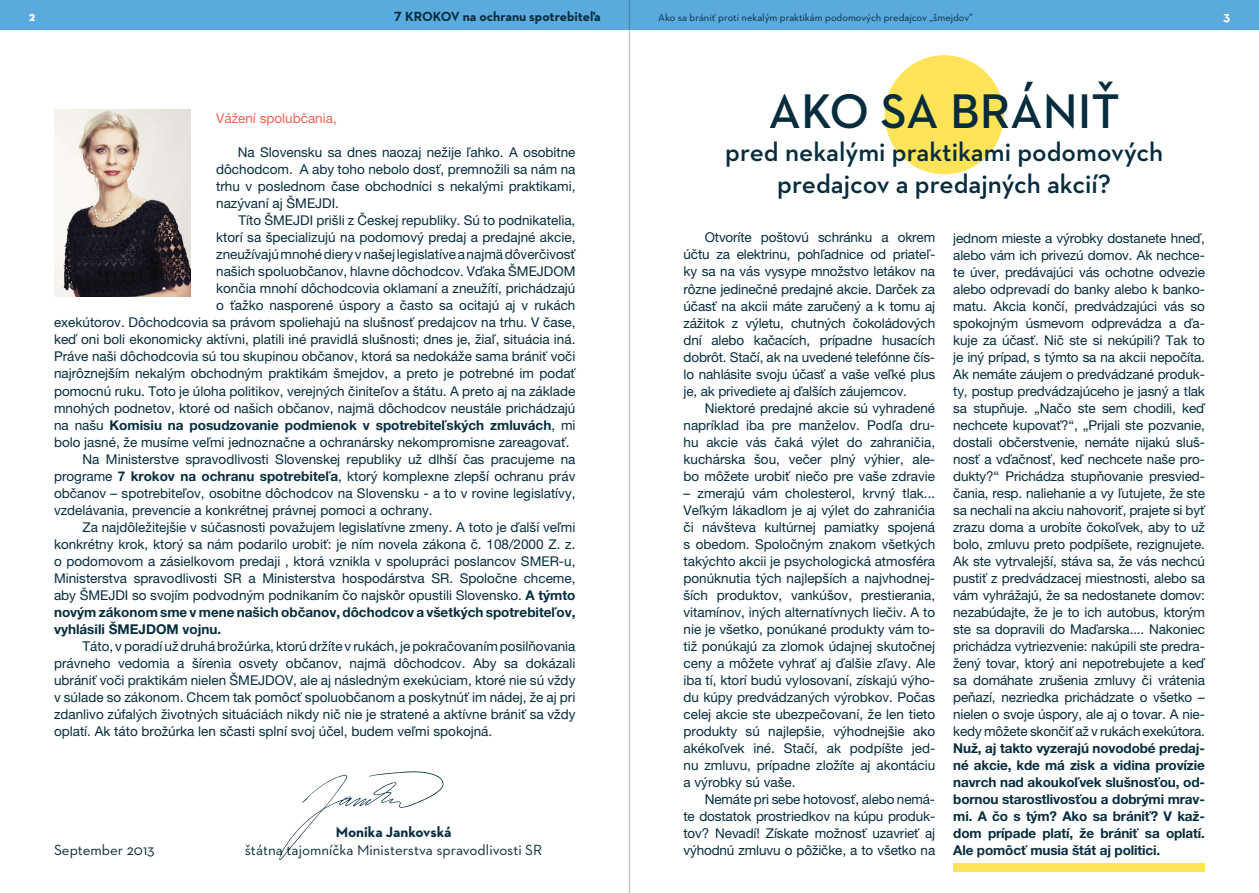
<style>
.page{position:relative;width:1259px;height:893px;background:#fff}
.page>*{position:absolute;margin:0;border:0;box-sizing:border-box;transform-origin:0 0}
.t1{font:600 49.5px "Neutraface 2 Text";color:#062c3e}
.t2{font:600 27px/32.4px "Neutraface 2 Text";color:#062c3e;text-align:center}
.t3{font:15px "Neutraface 2 Text";color:#062c3e}
.t4{font:700 15px "Neutraface 2 Text";color:#062c3e}
.t5{font:13.5px/17px "Helvetica Neue LT Pro";color:#062c3e;text-align:justify}
.t6{font:700 13.5px/17px "Helvetica Neue LT Pro";color:#062c3e;text-align:justify}
.t7{font:700 13.5px "Neutraface 2 Text";color:#062c3e}
.t8{font:13.5px "Helvetica Neue LT Pro";color:#f16355}
.t9{font:700 13.5px "Neutraface 2 Text";color:#fff}
.t10{font:10.5px "Neutraface 2 Text";color:#062c3e}
.s1{font-weight:400}
.s2{font-weight:700}
</style>
<div class="page">
<div style="left:0;top:0;width:1259px;height:30px;background:#5baade"></div>
<hr style="left:629px;top:0;width:1px;height:893px;background:#062c3e">
<img style="left:55px;top:109px;width:136px;height:188px">
<div style="left:884px;top:55px;width:119px;height:119px;background:#ffe459;border-radius:50%"></div>
<svg style="left:279px;top:771px;width:164px;height:89px"></svg>
<div style="left:953px;top:863px;width:252px;height:9px;background:#ffe459"></div>
<p class="t9" style="left:29px;top:7px;width:8px">2</p>
<p class="t7" style="left:394px;top:7px;width:208px">7 KROKOV na ochranu spotrebiteľa</p>
<p class="t10" style="left:658px;top:11px;width:316px">Ako sa brániť proti nekalým praktikám podomových predajcov „šmejdov”</p>
<p class="t9" style="left:1223px;top:7px;width:9px">3</p>
<p class="t8" style="left:216px;top:110px;width:122px">Vážení spolubčania,</p>
<p class="t5" style="left:216px;top:144px;width:361px;text-indent:22px">Na Slovensku sa dnes naozaj nežije ľahko. A osobitne dôchodcom. A aby toho nebolo dosť, premnožili sa nám na trhu v poslednom čase obchodníci s nekalými praktikami, nazývaní aj ŠMEJDI.</p>
<p class="t5" style="left:238px;top:212px;width:338px">Títo ŠMEJDI prišli z Českej republiky. Sú to podnikatelia,</p>
<p class="t5" style="left:216px;top:229px;width:361px">ktorí sa špecializujú na podomový predaj a predajné akcie,</p>
<p class="t5" style="left:216px;top:246px;width:361px">zneužívajú mnohé diery v našej legislatíve a najmä dôverčivosť</p>
<p class="t5" style="left:216px;top:263px;width:361px">našich spoluobčanov, hlavne dôchodcov. Vďaka ŠMEJDOM</p>
<p class="t5" style="left:216px;top:280px;width:361px">končia mnohí dôchodcovia oklamaní a zneužítí, prichádzajú</p>
<p class="t5" style="left:216px;top:297px;width:361px">o ťažko nasporené úspory a často sa ocitajú aj v rukách</p>
<p class="t5" style="left:54px;top:314px;width:523px">exekútorov. Dôchodcovia sa právom spoliehajú na slušnosť predajcov na trhu. V čase,</p>
<p class="t5" style="left:54px;top:331px;width:523px">keď oni boli ekonomicky aktívni, platili iné pravidlá slušnosti; dnes je, žiaľ, situácia iná.</p>
<p class="t5" style="left:54px;top:348px;width:523px">Práve naši dôchodcovia sú tou skupinou občanov, ktorá sa nedokáže sama brániť voči</p>
<p class="t5" style="left:54px;top:365px;width:523px">najrôznejším nekalým obchodným praktikám šmejdov, a preto je potrebné im podať</p>
<p class="t5" style="left:54px;top:382px;width:523px">pomocnú ruku. Toto je úloha politikov, verejných činiteľov a štátu. A preto aj na základe</p>
<p class="t5" style="left:54px;top:399px;width:523px">mnohých podnetov, ktoré od našich občanov, najmä dôchodcov neustále prichádzajú</p>
<p class="t6" style="left:54px;top:416px;width:523px"><span class="s1">na našu</span> Komisiu na posudzovanie podmienok v spotrebiteľských zmluvách<span class="s1">, mi</span></p>
<p class="t5" style="left:54px;top:433px;width:517px">bolo jasné, že musíme veľmi jednoznačne a ochranársky nekompromisne zareagovať.</p>
<p class="t5" style="left:82px;top:450px;width:494px">Na Ministerstve spravodlivosti Slovenskej republiky už dlhší čas pracujeme na</p>
<p class="t5" style="left:54px;top:467px;width:523px">programe <span class="s2">7 krokov na ochranu spotrebiteľa</span>, ktorý komplexne zlepší ochranu práv</p>
<p class="t5" style="left:54px;top:484px;width:523px">občanov – spotrebiteľov, osobitne dôchodcov na Slovensku - a to v rovine legislatívy,</p>
<p class="t5" style="left:54px;top:501px;width:380px">vzdelávania, prevencie a konkrétnej právnej pomoci a ochrany.</p>
<p class="t5" style="left:82px;top:518px;width:494px">Za najdôležitejšie v súčasnosti považujem legislatívne zmeny. A toto je ďalší veľmi</p>
<p class="t5" style="left:54px;top:535px;width:523px">konkrétny krok, ktorý sa nám podarilo urobiť: je ním novela zákona č. 108/2000 Z. z.</p>
<p class="t5" style="left:54px;top:552px;width:523px">o podomovom a zásielkovom predaji , ktorá vznikla v spolupráci poslancov SMER-u,</p>
<p class="t5" style="left:54px;top:569px;width:523px">Ministerstva spravodlivosti SR a Ministerstva hospodárstva SR. Spoločne chceme,</p>
<p class="t5" style="left:54px;top:586px;width:523px">aby ŠMEJDI so svojím podvodným podnikaním čo najskôr opustili Slovensko. <span class="s2">A týmto</span></p>
<p class="t6" style="left:54px;top:603px;width:523px">novým zákonom sme v mene našich občanov, dôchodcov a všetkých spotrebiteľov,</p>
<p class="t6" style="left:54px;top:620px;width:169px">vyhlásili ŠMEJDOM vojnu.</p>
<p class="t5" style="left:54px;top:637px;width:523px;text-indent:28px">Táto, v poradí už druhá brožúrka, ktorú držíte v rukách, je pokračovaním posilňovania právneho vedomia a šírenia osvety občanov, najmä dôchodcov. Aby sa dokázali ubrániť voči praktikám nielen ŠMEJDOV, ale aj následným exekúciam, ktoré nie sú vždy v súlade so zákonom. Chcem tak pomôcť spoluobčanom a poskytnúť im nádej, že aj pri zdanlivo zúfalých životných situáciách nikdy nič nie je stratené a aktívne brániť sa vždy oplatí. Ak táto brožúrka len sčasti splní svoj účel, budem veľmi spokojná.</p>
<p class="t3" style="left:54px;top:840px;width:102px">September 2013</p>
<p class="t4" style="left:336px;top:822px;width:117px">Monika Jankovská</p>
<p class="t3" style="left:245px;top:840px;width:299px">štátna tajomníčka Ministerstva spravodlivosti SR</p>
<h1 class="t1" style="left:768px;top:80px;width:353px">AKO SA BRÁNIŤ</h1>
<h2 class="t2" style="left:725px;top:135px;width:440px">pred nekalými praktikami podomových predajcov a predajných akcií?</h2>
<p class="t5" style="left:683px;top:229px;width:253px;text-indent:21px">Otvoríte poštovú schránku a okrem účtu za elektrinu, pohľadnice od priateľ&shy;ky sa na vás vysype množstvo letákov na rôzne jedinečné predajné akcie. Darček za účasť na akcii máte zaručený a k tomu aj zážitok z výletu, chutných čokoládových dní alebo kačacích, prípadne husacích dobrôt. Stačí, ak na uvedené telefónne čís&shy;lo nahlásite svoju účasť a vaše veľké plus je, ak privediete aj ďalších záujemcov.</p>
<p class="t5" style="left:683px;top:399px;width:253px;text-indent:21px">Niektoré predajné akcie sú vyhradené napríklad iba pre manželov. Podľa dru&shy;hu akcie vás čaká výlet do zahraničia, kuchárska šou, večer plný výhier, ale&shy;bo môžete urobiť niečo pre vaše zdravie</p>
<p class="t5" style="left:683px;top:484px;width:253px">– zmerajú vám cholesterol, krvný tlak...<br>Veľkým lákadlom je aj výlet do zahranićia či návšteva kultúrnej pamiatky spojená s obedom. Spoločným znakom všetkých takýchto akcii je psychologická atmosféra ponúknutia tých najlepších a najvhodnej&shy;ších produktov, vankúšov, prestierania, vitamínov, iných alternatívnych liečiv. A to nie je všetko, ponúkané produkty vám to&shy;tiž ponúkajú za zlomok údajnej skutočnej ceny a môžete vyhrať aj ďalšie zľavy. Ale iba tí, ktorí budú vylosovaní, získajú výho&shy;du kúpy predvádzaných výrobkov. Počas celej akcie ste ubezpečovaní, že len tieto produkty sú najlepšie, výhodnejšie ako akékoľvek iné. Stačí, ak podpíšte jed&shy;nu zmluvu, prípadne zložíte aj akontáciu a výrobky sú vaše.</p>
<p class="t5" style="left:683px;top:790px;width:253px;text-indent:21px">Nemáte pri sebe hotovosť, alebo nemá&shy;te dostatok prostriedkov na kúpu produk&shy;tov? Nevadí! Získate možnosť uzavrieť aj výhodnú zmluvu o pôžičke, a to všetko na</p>
<p class="t5" style="left:953px;top:229px;width:253px">jednom mieste a výrobky dostanete hneď, alebo vám ich privezú domov. Ak nechce&shy;te úver, predávajúci vás ochotne odvezie alebo odprevadí do banky alebo k banko&shy;matu. Akcia končí, predvádzajúci vás so spokojným úsmevom odprevádza a ďa&shy;kuje za účasť. Nič ste si nekúpili? Tak to je iný prípad, s týmto sa na akcii nepočíta.<br>Ak nemáte záujem o predvádzané produk&shy;ty, postup predvádzajúceho je jasný a tlak sa stupňuje. „Načo ste sem chodili, keď nechcete kupovať?“, „Prijali ste pozvanie, dostali občerstvenie, nemáte nijakú sluš&shy;nosť a vďačnosť, keď nechcete naše pro&shy;dukty?“ Prichádza stupňovanie presvied&shy;čania, resp. naliehanie a vy ľutujete, že ste sa nechali na akciu nahovoriť, prajete si byť zrazu doma a urobíte čokoľvek, aby to už bolo, zmluvu preto podpíšete, rezignujete.<br>Ak ste vytrvalejší, stáva sa, že vás nechcú pustiť z predvádzacej miestnosti, alebo sa vám vyhrážajú, že sa nedostanete domov: nezabúdajte, že je to ich autobus, ktorým ste sa dopravili do Maďarska.... Nakoniec prichádza vytriezvenie: nakúpili ste predra&shy;žený tovar, ktorý ani nepotrebujete a keď sa domáhate zrušenia zmluvy či vrátenia peňazí, nezriedka prichádzate o všetko – nielen o svoje úspory, ale aj o tovar. A nie&shy;kedy môžete skončiť až v rukách exekútora.</p>
<p class="t6" style="left:953px;top:739px;width:253px">Nuž, aj takto vyzerajú novodobé predaj&shy;né akcie, kde má zisk a vidina provízie navrch nad akoukoľvek slušnosťou, od&shy;bornou starostlivosťou a dobrými mrav&shy;mi. A čo s tým? Ako sa brániť? V kaž&shy;dom prípade platí, že brániť sa oplatí.<br>Ale pomôcť musia štát aj politici.</p>
</div>
